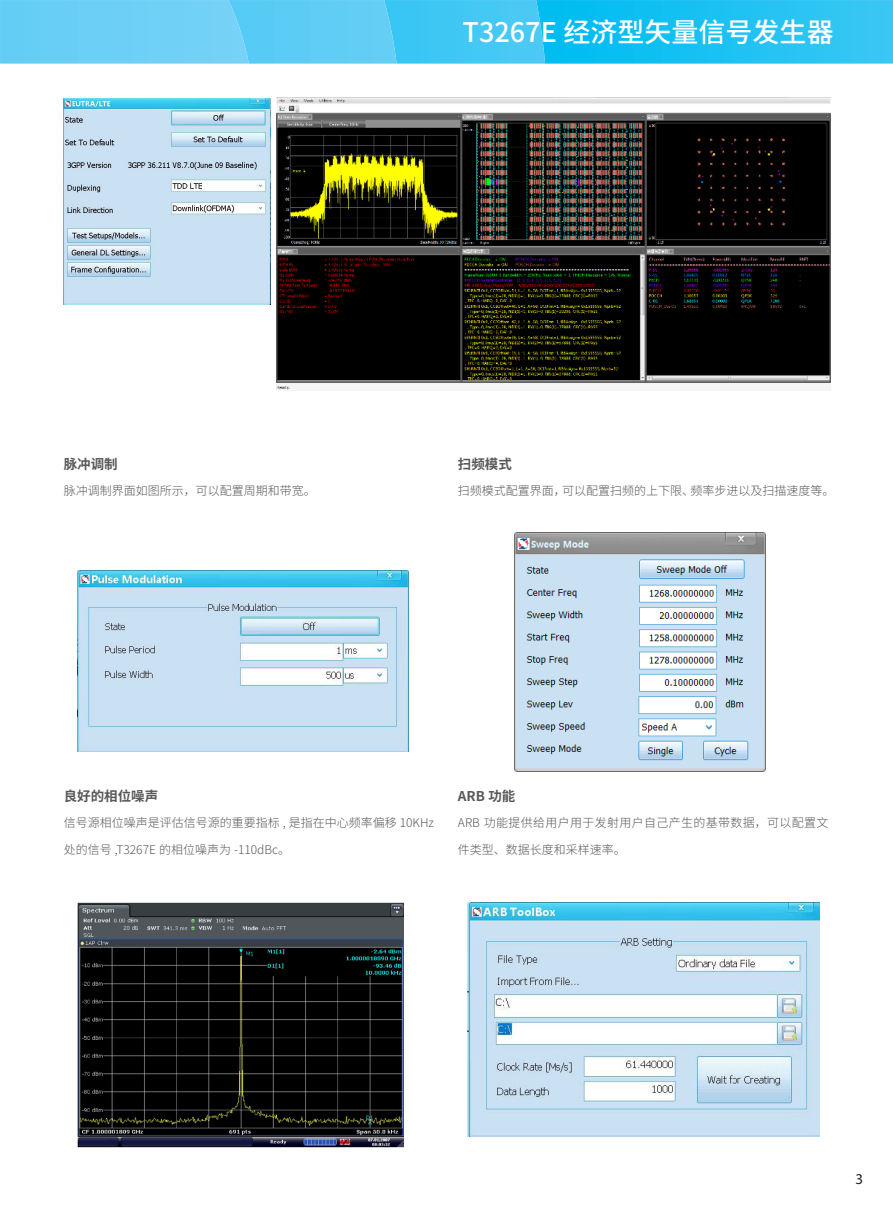
<style>
.page{position:relative;width:893px;height:1212px;background:#fff}
.page>*{position:absolute;margin:0;border:0;box-sizing:border-box;transform-origin:0 0}
.t1{font:500 27px "Source Han Sans SC";color:#fff}
.t2{font:15px "Myriad Pro";color:#231f20}
.t3{font:700 13.5px "Source Han Sans SC";color:#57585a}
.t4{font:300 12px "Source Han Sans SC";color:#57585a}
.t5{font:300 12px "Source Han Sans SC";letter-spacing:.025em;color:#57585a}
</style>
<div class="page">
<img style="left:545px;top:0;width:348px;height:64px">
<img style="left:397px;top:0;width:148px;height:64px">
<img style="left:249px;top:0;width:148px;height:64px">
<img style="left:0;top:0;width:249px;height:64px">
<img style="left:64px;top:99px;width:206px;height:205px">
<img style="left:276px;top:98px;width:554px;height:293px">
<img style="left:78px;top:571px;width:330px;height:180px">
<img style="left:514px;top:533px;width:252px;height:239px">
<img style="left:78px;top:902px;width:325px;height:245px">
<img style="left:467px;top:902px;width:352px;height:234px">
<h1 class="t1" style="left:463px;top:17px;width:372px">T3267E 经济型矢量信号发生器</h1>
<p class="t3" style="left:64px;top:456px;width:55px">脉冲调制</p>
<p class="t4" style="left:64px;top:484px;width:254px">脉冲调制界面如图所示，可以配置周期和带宽。</p>
<p class="t3" style="left:458px;top:456px;width:55px">扫频模式</p>
<p class="t4" style="left:458px;top:484px;width:378px">扫频模式配置界面，可以配置扫频的上下限、频率步进以及扫描速度等。</p>
<p class="t3" style="left:64px;top:788px;width:96px">良好的相位噪声</p>
<p class="t4" style="left:64px;top:815px;width:372px">信号源相位噪声是评估信号源的重要指标 , 是指在中心频率偏移 10KHz</p>
<p class="t4" style="left:64px;top:843px;width:228px">处的信号 ,T3267E 的相位噪声为 -110dBc。</p>
<p class="t3" style="left:458px;top:788px;width:59px">ARB 功能</p>
<p class="t5" style="left:458px;top:815px;width:372px">ARB 功能提供给用户用于发射用户自己产生的基带数据，可以配置文</p>
<p class="t4" style="left:458px;top:843px;width:169px">件类型、数据长度和采样速率。</p>
<p class="t2" style="left:855px;top:1170px;width:9px">3</p>
</div>
